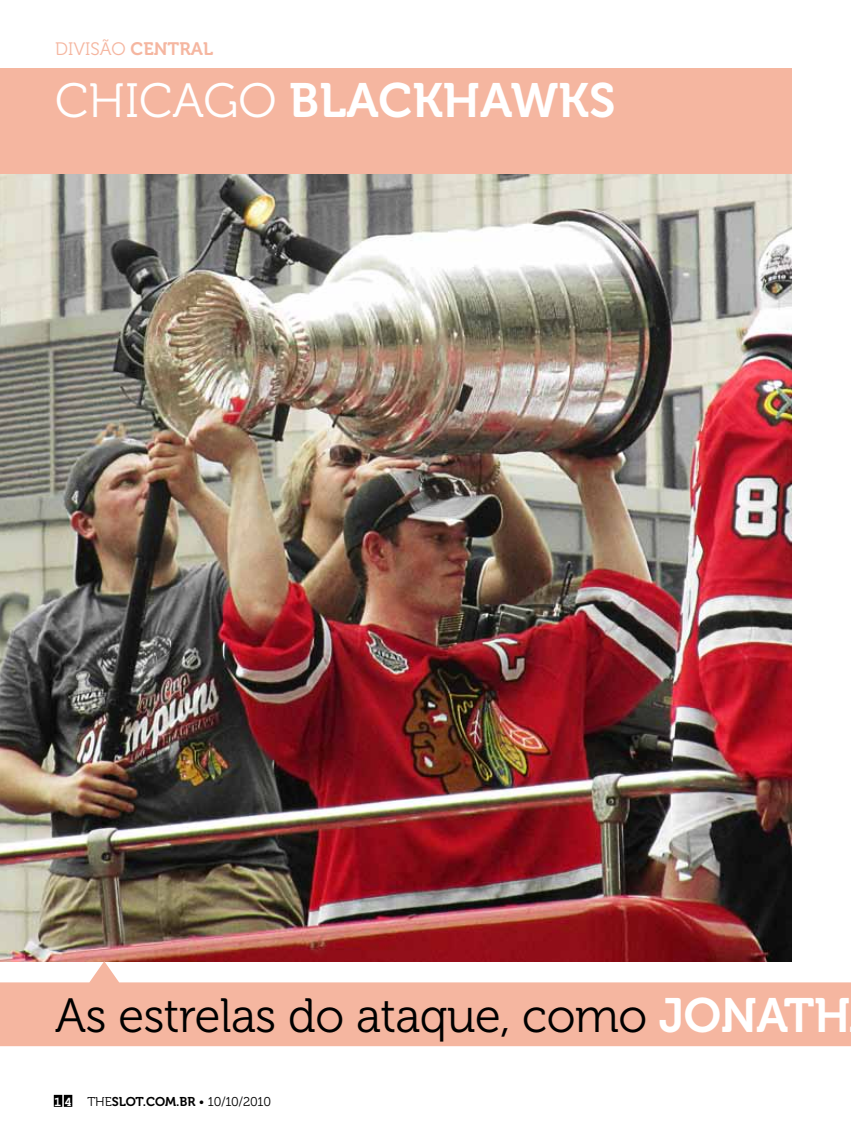
<style>
.page{position:relative;width:851px;height:1127px;background:#fff}
.page>*{position:absolute;margin:0;border:0;box-sizing:border-box;transform-origin:0 0}
.t1{font:48px "Museo 300";letter-spacing:-.01em;color:#000}
.t2{font:48px "Museo 700";color:#fff}
.t3{font:18px "Museo 300";color:#f5b6a0}
.t4{font:12.75px "Museo 300";letter-spacing:-.02em;color:#000}
.s1{font-family:"Museo 700"}
.s2{font-family:"Museo 300"}
.s3{font-family:"Museo 700";color:#fff}
.s4{font-family:"Courier New";font-weight:700;font-size:13.5px;color:#fff}
</style>
<div class="page">
<svg style="left:54px;top:1095px;width:18px;height:12px"></svg>
<div style="left:0;top:68px;width:791px;height:106px;background:#f5b6a0"></div>
<img style="left:0;top:174px;width:791px;height:787px">
<svg style="left:0;top:961px;width:850px;height:85px;fill:#f5b6a0"></svg>
<p class="t3" style="left:55px;top:39px;width:158px">Divisão <span class="s1">CENTRAL</span></p>
<p class="t2" style="left:55px;top:73px;width:558px"><span class="s2">chicago</span> BLACKHAWKS</p>
<p class="t1" style="left:55px;top:990px;width:796px">As estrelas do ataque, como <span class="s3">JONATH</span></p>
<p class="t4" style="left:54px;top:1094px;width:219px"><span class="s4">1 4</span> THE<span class="s1">SLOT.COM.BR</span> • 10/10/2010</p>
</div>
